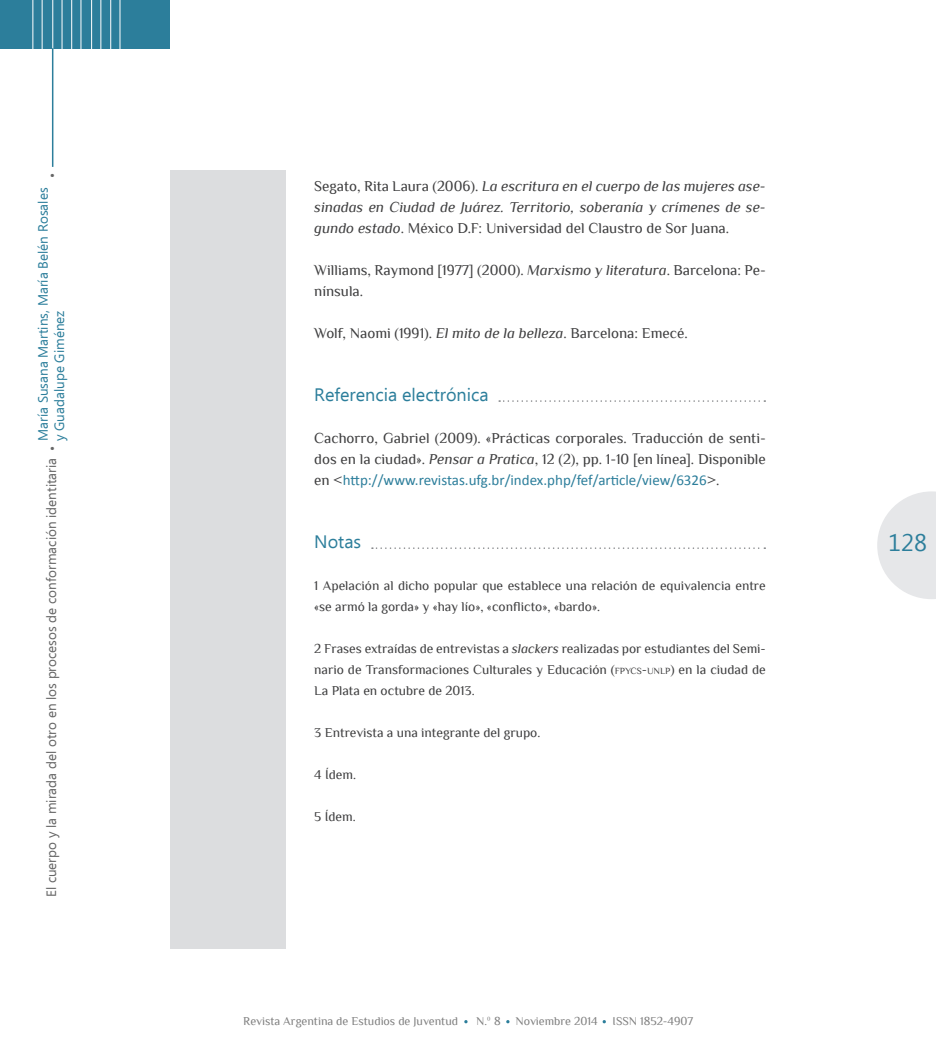
<style>
.page{position:relative;width:936px;height:1063px;background:#fff}
.page>*{position:absolute;margin:0;border:0;box-sizing:border-box;transform-origin:0 0}
.t1{font:24px "Ebrima";color:#2c7e9b}
.bibliografia{font:18px "Ebrima";color:#2c7e9b}
.tx_biblio{font:15px/21px "Philosopher";color:#3e3e3f}
.tx_biblio-2{font:italic 15px/21px "Philosopher";color:#3e3e3f;text-align:justify}
.tx_notas{font:13.5px/21px "Philosopher";color:#3e3e3f}
.t2{font:13.5px "Ebrima";color:#666}
.t3{font:13.5px/16.2px "Ebrima";color:#2c7e9b}
.t4{font:13.5px "Philosopher";color:#666}
.t5{font:12px "Philosopher";color:#808080}
.s1{font-style:normal}
.s2{font-style:italic}
.s3{font-family:"Calibri";color:#2c7e9b}
.s4{font-size:9.45px}
.s5{font-style:inherit}
</style>
<div class="page">
<div style="left:0;top:0;width:170px;height:48px;background:#2c7e9b"></div>
<hr style="left:33px;top:0;width:1px;height:63px;background:#fff">
<hr style="left:110px;top:0;width:1px;height:50px;background:#fff">
<hr style="left:71px;top:0;width:1px;height:63px;background:#fff">
<hr style="left:52px;top:0;width:1px;height:63px;background:#fff">
<hr style="left:91px;top:0;width:1px;height:63px;background:#fff">
<hr style="left:42px;top:0;width:1px;height:63px;background:#fff">
<hr style="left:52px;top:48px;width:1px;height:119px;background:#2c7e9b">
<hr style="left:120px;top:0;width:1px;height:50px;background:#fff">
<hr style="left:81px;top:0;width:1px;height:63px;background:#fff">
<hr style="left:62px;top:0;width:1px;height:63px;background:#fff">
<hr style="left:101px;top:0;width:1px;height:63px;background:#fff">
<svg style="left:877px;top:491px;width:58px;height:108px"></svg>
<div style="left:170px;top:170px;width:115px;height:778px;background:#dcdddf"></div>
<svg style="left:372px;top:547px;width:393px;height:2px"></svg>
<svg style="left:499px;top:400px;width:266px;height:2px"></svg>
<p class="t4" style="left:50px;top:168px;width:6px">•</p>
<p class="t3" style="left:36px;top:441px;width:255px;rotate:-90deg">María Susana Martins, María Belén Rosales y Guadalupe Giménez</p>
<p class="tx_biblio-2" style="left:314px;top:176px;width:453px"><span class="s1">Segato, Rita Laura (2006).</span> La escritura en el cuerpo de las mujeres ase&shy;sinadas en Ciudad de Juárez. Territorio, soberanía y crímenes de se&shy;gundo estado<span class="s1">. México D.F: Universidad del Claustro de Sor Juana.</span></p>
<p class="tx_biblio" style="left:314px;top:260px;width:453px">Williams, Raymond [1977] (2000). <span class="s2">Marxismo y literatura</span>. Barcelona: Pe&shy;nínsula.</p>
<p class="tx_biblio" style="left:314px;top:323px;width:375px">Wolf, Naomi (1991). <span class="s2">El mito de la belleza</span>. Barcelona: Emecé.</p>
<p class="bibliografia" style="left:314px;top:382px;width:176px">Referencia electrónica</p>
<p class="tx_biblio" style="left:314px;top:428px;width:453px;text-align:justify">Cachorro, Gabriel (2009). «Prácticas corporales. Traducción de senti&shy;dos en la ciudad». <span class="s2">Pensar a Pratica</span>, 12 (2), pp. 1-10 [en línea]. Disponible en &lt;<span class="s3">http://www.revistas.ufg.br/index.php/fef/article/view/6326</span>&gt;.</p>
<p class="t4" style="left:50px;top:441px;width:6px">•</p>
<p class="t2" style="left:42px;top:897px;width:441px;rotate:-90deg">El cuerpo y la mirada del otro en los procesos de conformación identitaria</p>
<p class="bibliografia" style="left:314px;top:529px;width:48px">Notas</p>
<p class="tx_notas" style="left:314px;top:575px;width:453px">1 Apelación al dicho popular que establece una relación de equivalencia entre «se armó la gorda» y «hay lío», «conflicto», «bardo».</p>
<p class="tx_notas" style="left:314px;top:638px;width:453px;text-align:justify">2 Frases extraídas de entrevistas a <span class="s2">slackers</span> realizadas por estudiantes del Semi&shy;nario de Transformaciones Culturales y Educación (<span class="s4">FPYCS</span><span class="s5">-</span><span class="s4">UNLP</span>) en la ciudad de La Plata en octubre de 2013.</p>
<p class="tx_notas" style="left:314px;top:722px;width:228px">3 Entrevista a una integrante del grupo.</p>
<p class="tx_notas" style="left:314px;top:764px;width:43px">4 Ídem.</p>
<p class="tx_notas" style="left:314px;top:806px;width:43px">5 Ídem.</p>
<p class="t5" style="left:243px;top:1015px;width:216px">Revista Argentina de Estudios de Juventud</p>
<p class="t5" style="left:476px;top:1015px;width:26px">N.º 8</p>
<p class="t5" style="left:515px;top:1015px;width:83px">Noviembre 2014</p>
<p class="t5" style="left:612px;top:1015px;width:82px">ISSN 1852-4907</p>
<h1 class="t1" style="left:888px;top:525px;width:40px">128</h1>
</div>
